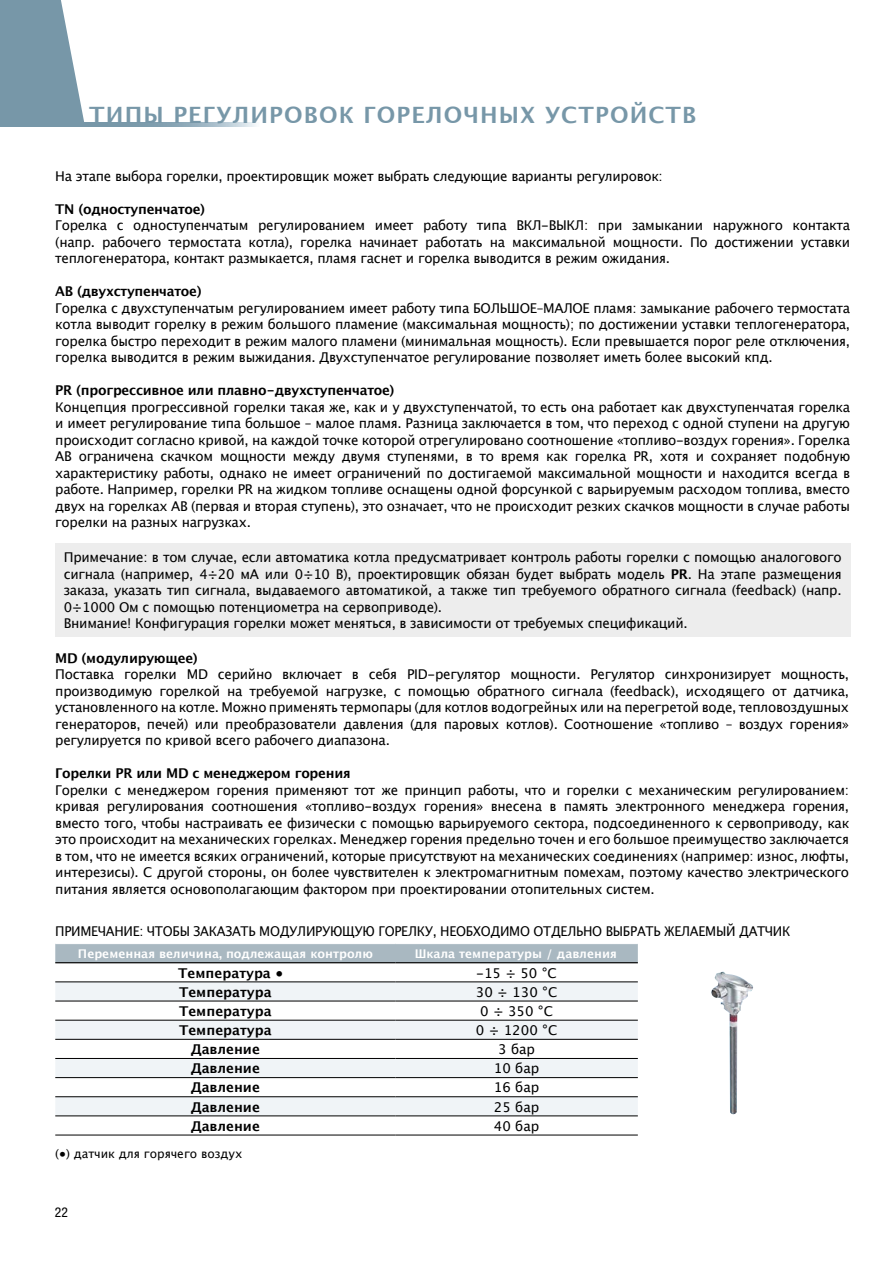
<style>
.page{position:relative;width:893px;height:1263px;background:#fff}
.page>*{position:absolute;margin:0;border:0;box-sizing:border-box;transform-origin:0 0}
.t1{font:700 22.5px "Lucida Grande";letter-spacing:.05em;color:#7797a8}
.t2{font:13.5px/16.5px "Lucida Grande";letter-spacing:-.02em;color:#000;text-align:justify}
.t3{font:700 13.5px "Lucida Grande";letter-spacing:-.02em;color:#000}
.t4{font:700 13.5px "Lucida Grande";color:#000}
.t5{font:13.5px "Lucida Grande";letter-spacing:-.02em;color:#000;scale:.95 1}
.t6{font:condensed 13.5px "Helvetica Neue LT Std";color:#000}
.t7{font:700 12px "Lucida Grande";color:#fff}
.t8{font:12px "Lucida Grande";color:#000}
.s1{font-weight:700}
</style>
<div class="page">
<svg style="left:0;top:0;width:85px;height:123px;background:#8aa6b4"></svg>
<svg style="left:0;top:123px;width:256px;height:4px"></svg>
<div style="left:55px;top:543px;width:795px;height:93px;background:#ededed"></div>
<div style="left:55px;top:944px;width:583px;height:18px;background:#a9b8c1"></div>
<svg style="left:55px;top:982px;width:583px;height:133px;fill:#f0f4f7"></svg>
<hr style="left:55px;top:981px;width:340px;height:1px;background:#000">
<hr style="left:395px;top:981px;width:243px;height:1px;background:#000">
<hr style="left:55px;top:1001px;width:340px;height:1px;background:#000">
<hr style="left:395px;top:1001px;width:243px;height:1px;background:#000">
<hr style="left:55px;top:1020px;width:340px;height:1px;background:#000">
<hr style="left:395px;top:1020px;width:243px;height:1px;background:#000">
<hr style="left:55px;top:1039px;width:340px;height:1px;background:#000">
<hr style="left:395px;top:1039px;width:243px;height:1px;background:#000">
<hr style="left:55px;top:1058px;width:340px;height:1px;background:#000">
<hr style="left:395px;top:1058px;width:243px;height:1px;background:#000">
<hr style="left:55px;top:1077px;width:340px;height:1px;background:#000">
<hr style="left:395px;top:1077px;width:243px;height:1px;background:#000">
<hr style="left:55px;top:1096px;width:340px;height:1px;background:#000">
<hr style="left:395px;top:1096px;width:243px;height:1px;background:#000">
<hr style="left:55px;top:1115px;width:340px;height:1px;background:#000">
<hr style="left:395px;top:1115px;width:243px;height:1px;background:#000">
<hr style="left:55px;top:1135px;width:340px;height:1px;background:#000">
<hr style="left:395px;top:1135px;width:243px;height:1px;background:#000">
<hr style="left:55px;top:962px;width:340px;height:1px;background:#000">
<hr style="left:395px;top:962px;width:243px;height:1px;background:#000">
<img style="left:711px;top:971px;width:42px;height:143px">
<h1 class="t1" style="left:89px;top:97px;width:609px">ТИПЫ РЕГУЛИРОВОК ГОРЕЛОЧНЫХ УСТРОЙСТВ</h1>
<p class="t2" style="left:55px;top:168px;width:609px">На этапе выбора горелки, проектировщик может выбрать следующие варианты регулировок:</p>
<p class="t3" style="left:55px;top:198px;width:151px">TN (одноступенчатое)</p>
<p class="t2" style="left:55px;top:217px;width:796px">Горелка с одноступенчатым регулированием имеет работу типа ВКЛ-ВЫКЛ: при замыкании наружного контакта (напр. рабочего термостата котла), горелка начинает работать на максимальной мощности. По достижении уставки теплогенератора, контакт размыкается, пламя гаснет и горелка выводится в режим ожидания.</p>
<p class="t3" style="left:55px;top:280px;width:148px">AB (двухступенчатое)</p>
<p class="t2" style="left:55px;top:300px;width:796px">Горелка с двухступенчатым регулированием имеет работу типа БОЛЬШОЕ–МАЛОЕ пламя: замыкание рабочего термостата котла выводит горелку в режим большого пламение (максимальная мощность); по достижении уставки теплогенератора, горелка быстро переходит в режим малого пламени (минимальная мощность). Если превышается порог реле отключения, горелка выводится в режим выжидания. Двухступенчатое регулирование позволяет иметь более высокий кпд.</p>
<p class="t3" style="left:55px;top:379px;width:341px">PR (прогрессивное или плавно-двухступенчатое)</p>
<p class="t2" style="left:55px;top:399px;width:796px">Концепция прогрессивной горелки такая же, как и у двухступенчатой, то есть она работает как двухступенчатая горелка и имеет регулирование типа большое – малое пламя. Разница заключается в том, что переход с одной ступени на другую происходит согласно кривой, на каждой точке которой отрегулировано соотношение «топливо-воздух горения». Горелка AB ограничена скачком мощности между двумя ступенями, в то время как горелка PR, хотя и сохраняет подобную характеристику работы, однако не имеет ограничений по достигаемой максимальной мощности и находится всегда в работе. Например, горелки PR на жидком топливе оснащены одной форсункой с варьируемым расходом топлива, вместо двух на горелках АВ (первая и вторая ступень), это означает, что не происходит резких скачков мощности в случае работы горелки на разных нагрузках.</p>
<p class="t2" style="left:64px;top:549px;width:780px;text-align:left">Примечание: в том случае, если автоматика котла предусматривает контроль работы горелки с помощью аналогового сигнала (например, 4÷20 мA или 0÷10 В), проектировщик обязан будет выбрать модель <span class="s1">PR</span>. На этапе размещения заказа, указать тип сигнала, выдаваемого автоматикой, а также тип требуемого обратного сигнала (feedback) (напр.<br>0÷1000 Ом с помощью потенциометра на сервоприводе).<br>Внимание! Конфигурация горелки может меняться, в зависимости от требуемых спецификаций.</p>
<p class="t3" style="left:55px;top:647px;width:144px">MD (модулирующее)</p>
<p class="t2" style="left:55px;top:666px;width:795px">Поставка горелки MD серийно включает в себя PID-регулятор мощности. Регулятор синхронизирует мощность, производимую горелкой на требуемой нагрузке, с помощью обратного сигнала (feedback), исходящего от датчика, установленного на котле. Можно применять термопары (для котлов водогрейных или на перегретой воде, тепловоздушных генераторов, печей) или преобразователи давления (для паровых котлов). Соотношение «топливо – воздух горения» регулируется по кривой всего рабочего диапазона.</p>
<p class="t3" style="left:55px;top:762px;width:297px">Горелки PR или MD с менеджером горения</p>
<p class="t2" style="left:55px;top:782px;width:795px">Горелки с менеджером горения применяют тот же принцип работы, что и горелки с механическим регулированием: кривая регулирования соотношения «топливо-воздух горения» внесена в память электронного менеджера горения, вместо того, чтобы настраивать ее физически с помощью варьируемого сектора, подсоединенного к сервоприводу, как это происходит на механических горелках. Менеджер горения предельно точен и его большое преимущество заключается в том, что не имеется всяких ограничений, которые присутствуют на механических соединениях (например: износ, люфты, интерезисы). С другой стороны, он более чувствителен к электромагнитным помехам, поэтому качество электрического питания является основополагающим фактором при проектировании отопительных систем.</p>
<p class="t5" style="left:55px;top:923px;width:775px">ПРИМЕЧАНИЕ: ЧТОБЫ ЗАКАЗАТЬ МОДУЛИРУЮЩУЮ ГОРЕЛКУ, НЕОБХОДИМО ОТДЕЛЬНО ВЫБРАТЬ ЖЕЛАЕМЫЙ ДАТЧИК</p>
<p class="t7" style="left:78px;top:944px;width:296px">Переменная величина, подлежащая контролю</p>
<p class="t7" style="left:415px;top:944px;width:204px">Шкала температуры / давления</p>
<p class="t4" style="left:178px;top:962px;width:106px">Температура ●</p>
<p class="t2" style="left:476px;top:965px;width:82px">-15 ÷ 50 °C</p>
<p class="t4" style="left:179px;top:981px;width:94px">Температура</p>
<p class="t2" style="left:476px;top:984px;width:83px">30 ÷ 130 °C</p>
<p class="t4" style="left:179px;top:1000px;width:94px">Температура</p>
<p class="t2" style="left:480px;top:1003px;width:74px">0 ÷ 350 °C</p>
<p class="t4" style="left:179px;top:1019px;width:94px">Температура</p>
<p class="t2" style="left:476px;top:1022px;width:83px">0 ÷ 1200 °C</p>
<p class="t4" style="left:191px;top:1038px;width:71px">Давление</p>
<p class="t2" style="left:498px;top:1041px;width:38px">3 бар</p>
<p class="t4" style="left:191px;top:1057px;width:71px">Давление</p>
<p class="t2" style="left:494px;top:1060px;width:47px">10 бар</p>
<p class="t4" style="left:191px;top:1077px;width:71px">Давление</p>
<p class="t2" style="left:494px;top:1079px;width:47px">16 бар</p>
<p class="t4" style="left:191px;top:1096px;width:71px">Давление</p>
<p class="t2" style="left:494px;top:1099px;width:47px">25 бар</p>
<p class="t4" style="left:191px;top:1115px;width:71px">Давление</p>
<p class="t2" style="left:494px;top:1118px;width:47px">40 бар</p>
<p class="t8" style="left:55px;top:1146px;width:189px">(●) датчик для горячего воздух</p>
<p class="t6" style="left:55px;top:1204px;width:14px">22</p>
</div>
